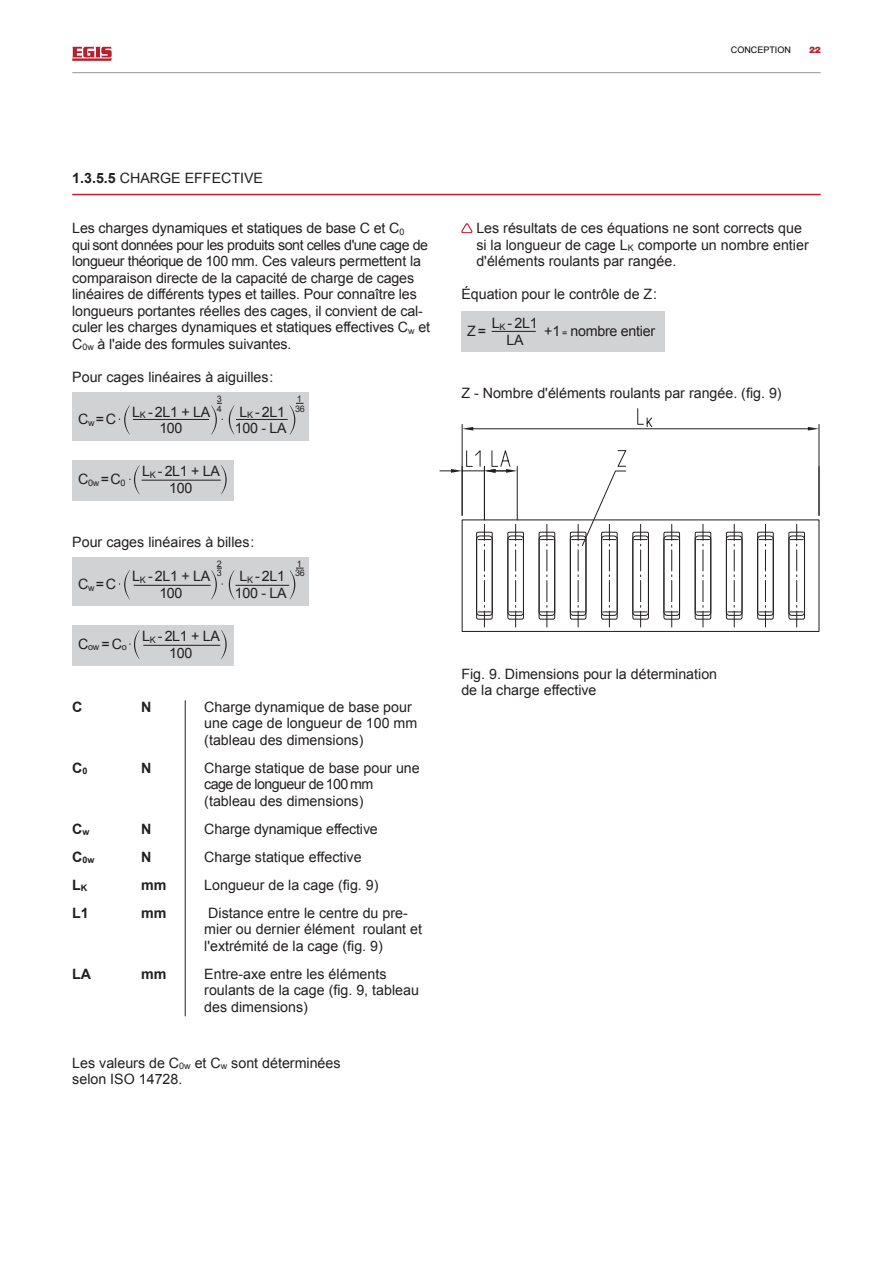
<style>
.page{position:relative;width:893px;height:1263px;background:#fff}
.page>*{position:absolute;margin:0;border:0;box-sizing:border-box;transform-origin:0 0}
.t1{font:14.25px/16.5px "Arial";color:#231f20}
.t2{font:700 14.25px "Arial";color:#231f20}
.t3{font:14.25px "Arial";letter-spacing:-.02em;color:#231f20}
.t4{font:9px/9.8px "Arial";color:#231f20}
.t5{font:9px "Arial";color:#000}
.t6{font:700 9px "Arial";color:#231f20}
.t7{font:900 9px "Helvetica Neue LT Std";color:#b61f2d}
.s1{font-weight:700}
.s2{font-size:9px}
</style>
<div class="page">
<svg style="left:440px;top:408px;width:380px;height:224px"></svg>
<hr style="left:72px;top:194px;width:749px;height:1px;background:#b61f2d">
<hr style="left:185px;top:700px;width:1px;height:316px;background:#231f20">
<div style="left:72px;top:392px;width:237px;height:49px;background:#d1d2d4"></div>
<svg style="left:229px;top:405px;width:6px;height:30px"></svg>
<svg style="left:290px;top:403px;width:13px;height:32px"></svg>
<svg style="left:119px;top:405px;width:11px;height:30px"></svg>
<svg style="left:211px;top:403px;width:12px;height:32px"></svg>
<div style="left:72px;top:557px;width:237px;height:49px;background:#d1d2d4"></div>
<svg style="left:229px;top:570px;width:6px;height:29px"></svg>
<svg style="left:290px;top:568px;width:13px;height:31px"></svg>
<svg style="left:119px;top:570px;width:11px;height:29px"></svg>
<svg style="left:211px;top:568px;width:12px;height:31px"></svg>
<div style="left:72px;top:461px;width:161px;height:40px;background:#d1d2d4"></div>
<svg style="left:221px;top:465px;width:6px;height:29px"></svg>
<svg style="left:129px;top:465px;width:11px;height:29px"></svg>
<div style="left:72px;top:626px;width:161px;height:40px;background:#d1d2d4"></div>
<svg style="left:221px;top:630px;width:6px;height:29px"></svg>
<svg style="left:129px;top:630px;width:11px;height:29px"></svg>
<hr style="left:133px;top:419px;width:76px;height:1px;background:#231f20">
<hr style="left:142px;top:480px;width:79px;height:1px;background:#231f20">
<hr style="left:134px;top:585px;width:77px;height:1px;background:#231f20">
<hr style="left:143px;top:645px;width:77px;height:1px;background:#231f20">
<hr style="left:236px;top:585px;width:53px;height:1px;background:#231f20">
<hr style="left:236px;top:419px;width:52px;height:1px;background:#231f20">
<div style="left:461px;top:311px;width:203px;height:41px;background:#d1d2d4"></div>
<hr style="left:492px;top:331px;width:44px;height:1px;background:#231f20">
<svg style="left:461px;top:223px;width:11px;height:10px"></svg>
<svg style="left:72px;top:47px;width:40px;height:14px"></svg>
<hr style="left:72px;top:72px;width:749px;height:1px;background:#939598">
<p class="t5" style="left:731px;top:44px;width:62px">CONCEPTION</p>
<p class="t7" style="left:809px;top:45px;width:13px">22</p>
<p class="t1" style="left:72px;top:170px;width:192px"><span class="s1">1.3.5.5</span> CHARGE EFFECTIVE</p>
<p class="t1" style="left:72px;top:220px;width:359px">Les charges dynamiques et statiques de base C et C<sub>0<br></sub>qui sont données pour les produits sont celles d'une cage de longueur théorique de 100 mm. Ces valeurs permettent la comparaison directe de la capacité de charge de cages linéaires de différents types et tailles. Pour connaître les longueurs portantes réelles des cages, il convient de cal&shy;culer les charges dynamiques et statiques effectives C<sub>w</sub> et C<sub>0w</sub> à l'aide des formules suivantes.</p>
<p class="t1" style="left:72px;top:369px;width:203px">Pour cages linéaires à aiguilles:</p>
<p class="t4" style="left:217px;top:394px;width:7px">3<br>4</p>
<p class="t4" style="left:295px;top:394px;width:11px">1<br>36</p>
<p class="t1" style="left:78px;top:411px;width:39px">C<sub>w</sub>= C</p>
<p class="t1" style="left:132px;top:404px;width:80px;text-align:center">L<sub>K</sub> - 2L1 + LA<br>100</p>
<p class="t1" style="left:235px;top:404px;width:53px;text-align:center">L<sub>K</sub> - 2L1<br>100 - LA</p>
<p class="t1" style="left:78px;top:471px;width:49px">C<sub>0w</sub> = C<sub>0</sub></p>
<p class="t1" style="left:142px;top:463px;width:80px;text-align:center">L<sub>K</sub> - 2L1 + LA<br>100</p>
<p class="t1" style="left:72px;top:534px;width:184px">Pour cages linéaires à billes:</p>
<p class="t4" style="left:217px;top:559px;width:7px">2<br>3</p>
<p class="t4" style="left:295px;top:559px;width:11px">1<br>36</p>
<p class="t1" style="left:78px;top:576px;width:39px">C<sub>w</sub>= C</p>
<p class="t1" style="left:132px;top:568px;width:80px;text-align:center">L<sub>K</sub> - 2L1 + LA<br>100</p>
<p class="t1" style="left:235px;top:568px;width:53px;text-align:center">L<sub>K</sub> - 2L1<br>100 - LA</p>
<p class="t1" style="left:78px;top:636px;width:50px">C<sub>ow</sub> = C<sub>o</sub></p>
<p class="t1" style="left:142px;top:628px;width:80px;text-align:center">L<sub>K</sub> - 2L1 + LA<br>100</p>
<p class="t2" style="left:72px;top:697px;width:12px">C</p>
<p class="t2" style="left:141px;top:697px;width:12px">N</p>
<p class="t1" style="left:204px;top:699px;width:215px">Charge dynamique de base pour une cage de longueur de 100 mm (tableau des dimensions)</p>
<p class="t2" style="left:72px;top:758px;width:17px">C<sub>0</sub></p>
<p class="t2" style="left:141px;top:758px;width:12px">N</p>
<p class="t1" style="left:204px;top:760px;width:217px">Charge statique de base pour une cage de longueur de 100 mm (tableau des dimensions)</p>
<p class="t2" style="left:72px;top:819px;width:19px">C<sub>w</sub></p>
<p class="t2" style="left:141px;top:819px;width:12px">N</p>
<p class="t1" style="left:204px;top:820px;width:175px">Charge dynamique effective</p>
<p class="t6" style="left:72px;top:854px;width:24px"><sup>C</sup>0w</p>
<p class="t2" style="left:141px;top:847px;width:12px">N</p>
<p class="t1" style="left:204px;top:848px;width:159px">Charge statique effective</p>
<p class="t2" style="left:72px;top:875px;width:17px">L<sub>K</sub></p>
<p class="t2" style="left:141px;top:875px;width:27px">mm</p>
<p class="t1" style="left:204px;top:876px;width:176px">Longueur de la cage (fig. 9)</p>
<p class="t2" style="left:72px;top:903px;width:18px">L1</p>
<p class="t2" style="left:141px;top:903px;width:27px">mm</p>
<p class="t1" style="left:204px;top:904px;width:219px">Distance entre le centre du pre&shy;mier ou dernier élément roulant et l'extrémité de la cage (fig. 9)</p>
<p class="t2" style="left:72px;top:964px;width:20px">LA</p>
<p class="t2" style="left:141px;top:964px;width:27px">mm</p>
<p class="t1" style="left:204px;top:965px;width:216px">Entre-axe entre les éléments roulants de la cage (fig. 9, tableau des dimensions)</p>
<p class="t1" style="left:72px;top:1054px;width:270px">Les valeurs de C<sub>0w</sub> et C<sub>w</sub> sont déterminées selon ISO 14728.</p>
<p class="t1" style="left:476px;top:220px;width:334px">Les résultats de ces équations ne sont corrects que si la longueur de cage L<sub>K</sub> comporte un nombre entier d'éléments roulants par rangée.</p>
<p class="t1" style="left:461px;top:286px;width:197px">Équation pour le contrôle de Z:</p>
<p class="t1" style="left:467px;top:323px;width:21px">Z=</p>
<p class="t1" style="left:492px;top:315px;width:47px;text-align:center">L<sub>K</sub> - 2L1<br>LA</p>
<p class="t3" style="left:544px;top:321px;width:112px">+1 <span class="s2">=</span> nombre entier</p>
<p class="t1" style="left:461px;top:385px;width:322px">Z - Nombre d'éléments roulants par rangée. (fig. 9)</p>
<p class="t1" style="left:461px;top:666px;width:257px">Fig. 9. Dimensions pour la détermination de la charge effective</p>
</div>
